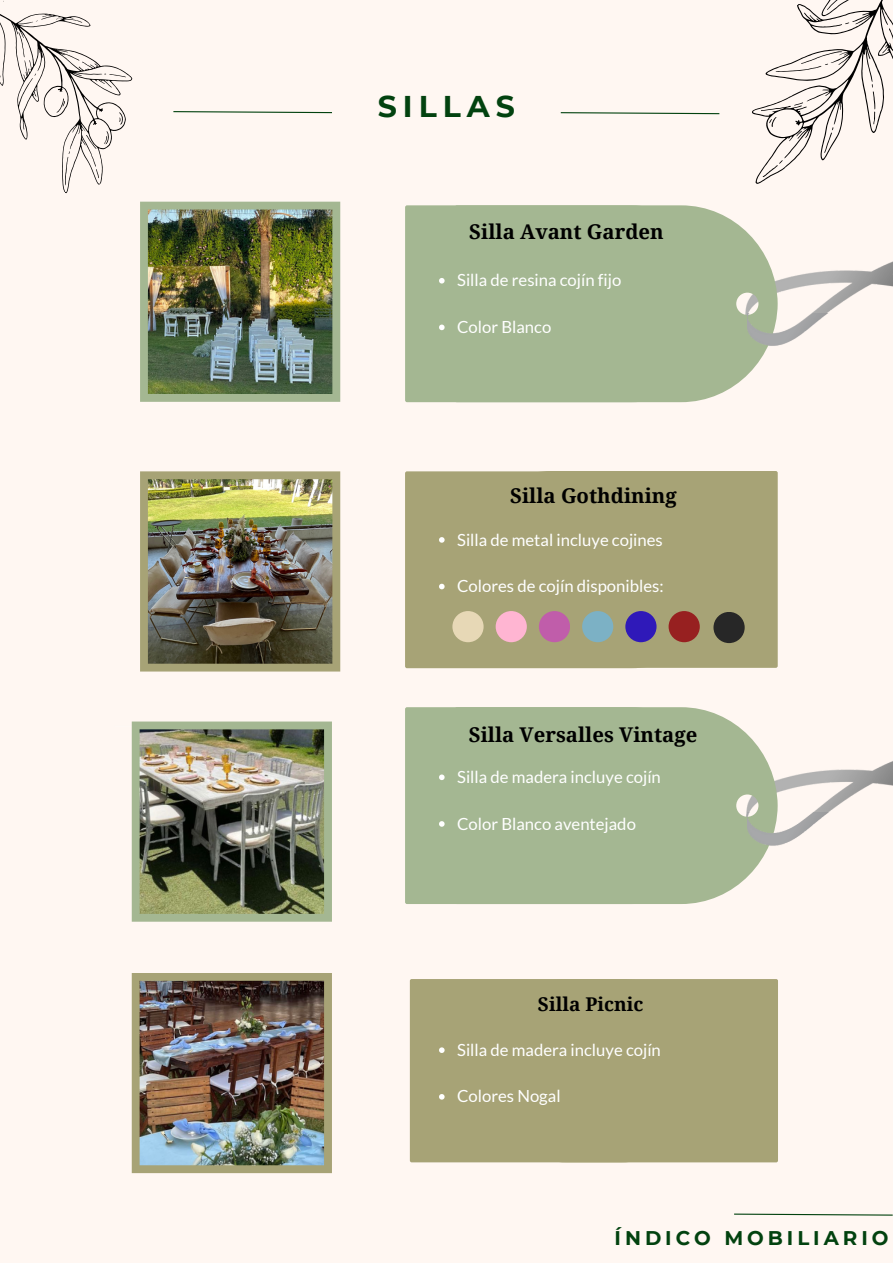
<style>
.page{position:relative;width:893px;height:1264px;background:#fff}
.page>*{position:absolute;margin:0;border:0;box-sizing:border-box;transform-origin:0 0}
.t1{font:700 30px "Montserrat";letter-spacing:.2em;color:#02420f}
.t2{font:700 20.25px "Noto Serif";color:#000}
.t3{font:700 19.8px "Montserrat";letter-spacing:.2em;color:#02420f}
.t4{font:700 18.9px "Noto Serif";color:#000}
.t5{font:16.65px "Lato";color:#fff}
</style>
<div class="page">
<div style="left:0;top:0;width:892px;height:1262px;background:#fff7f2"></div>
<svg style="left:560px;top:0;width:332px;height:184px"></svg>
<svg style="left:734px;top:1213px;width:158px;height:3px"></svg>
<img style="left:131px;top:721px;width:201px;height:200px">
<img style="left:132px;top:973px;width:200px;height:200px">
<img style="left:777px;top:262px;width:115px;height:51px">
<svg style="left:727px;top:217px;width:50px;height:173px;fill:#a4b792"></svg>
<div style="left:405px;top:205px;width:322px;height:197px;background:#a4b792"></div>
<div style="left:727px;top:471px;width:50px;height:197px;background:#a7a376"></div>
<div style="left:405px;top:471px;width:322px;height:197px;background:#a7a376"></div>
<div style="left:405px;top:707px;width:50px;height:197px;background:#a4b792"></div>
<img style="left:777px;top:761px;width:115px;height:51px">
<div style="left:455px;top:707px;width:322px;height:197px;background:#a4b792"></div>
<div style="left:711px;top:979px;width:67px;height:183px;background:#a7a376"></div>
<div style="left:410px;top:979px;width:301px;height:183px;background:#a7a376"></div>
<svg style="left:439px;top:537px;width:5px;height:5px"></svg>
<svg style="left:439px;top:583px;width:5px;height:6px"></svg>
<img style="left:0;top:1px;width:340px;height:401px">
<img style="left:140px;top:471px;width:200px;height:200px">
<svg style="left:439px;top:774px;width:5px;height:6px"></svg>
<svg style="left:439px;top:821px;width:5px;height:5px"></svg>
<svg style="left:439px;top:1047px;width:5px;height:5px"></svg>
<svg style="left:439px;top:1093px;width:5px;height:6px"></svg>
<svg style="left:439px;top:278px;width:5px;height:5px"></svg>
<svg style="left:439px;top:324px;width:5px;height:6px"></svg>
<div style="left:452px;top:611px;width:31px;height:31px;background:#e7d8b6;border-radius:50%"></div>
<div style="left:495px;top:611px;width:32px;height:31px;background:#ffb5d2;border-radius:50%"></div>
<div style="left:539px;top:611px;width:31px;height:31px;background:#c05daa;border-radius:50%"></div>
<div style="left:582px;top:611px;width:31px;height:31px;background:#7cb1c5;border-radius:50%"></div>
<div style="left:625px;top:611px;width:31px;height:31px;background:#2f19b9;border-radius:50%"></div>
<div style="left:668px;top:611px;width:31px;height:31px;background:#972020;border-radius:50%"></div>
<div style="left:713px;top:612px;width:31px;height:31px;background:#272727;border-radius:50%"></div>
<img style="left:747px;top:313px;width:81px;height:58px">
<img style="left:747px;top:812px;width:82px;height:58px">
<p class="t1" style="left:378px;top:88px;width:139px">SILLAS</p>
<p class="t2" style="left:469px;top:218px;width:196px">Silla Avant Garden</p>
<p class="t5" style="left:457px;top:270px;width:166px">Silla de resina cojín fijo</p>
<p class="t5" style="left:457px;top:316px;width:96px">Color Blanco</p>
<p class="t2" style="left:510px;top:481px;width:168px">Silla Gothdining</p>
<p class="t5" style="left:457px;top:529px;width:207px">Silla de metal incluye cojines</p>
<p class="t5" style="left:457px;top:575px;width:208px">Colores de cojín disponibles:</p>
<p class="t2" style="left:469px;top:720px;width:230px">Silla Versalles Vintage</p>
<p class="t5" style="left:457px;top:766px;width:205px">Silla de madera incluye cojín</p>
<p class="t5" style="left:457px;top:813px;width:180px">Color Blanco aventejado</p>
<p class="t4" style="left:538px;top:991px;width:107px">Silla Picnic</p>
<p class="t5" style="left:457px;top:1039px;width:205px">Silla de madera incluye cojín</p>
<p class="t5" style="left:457px;top:1085px;width:105px">Colores Nogal</p>
<p class="t3" style="left:614px;top:1225px;width:275px">ÍNDICO MOBILIARIO</p>
</div>
